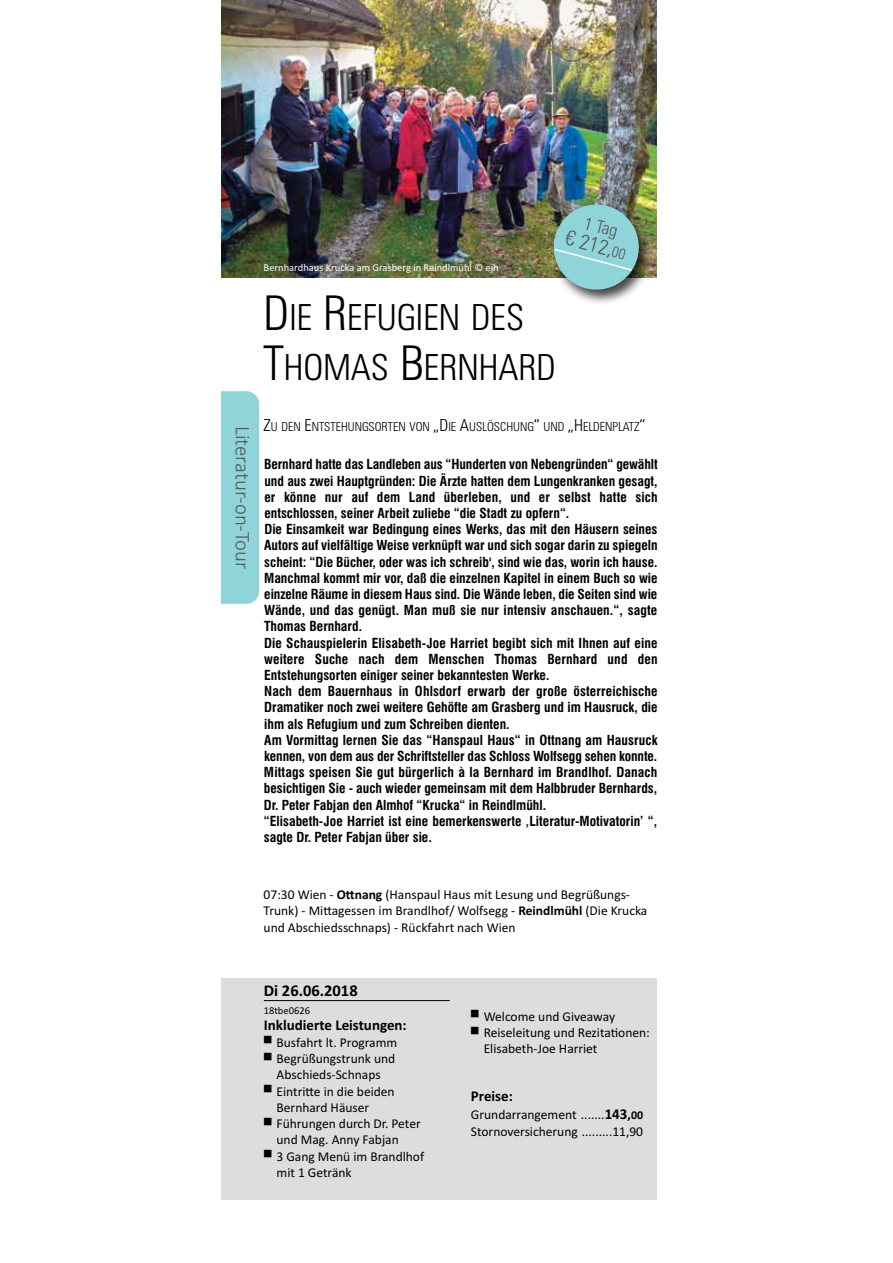
<style>
.page{position:relative;width:893px;height:1263px;background:#fff}
.page>*{position:absolute;margin:0;border:0;box-sizing:border-box;transform-origin:0 0}
.t1{font:300 condensed 36px/50.1px "Zurich BT";color:#000}
.t2{font:300 21px "Calibri";color:#58595b}
.t3{font:300 condensed 21px "Zurich BT";color:#58595b}
.t4{font:300 condensed 18px "Zurich BT";color:#58595b}
.t5{font:700 16.5px "Calibri";color:#000}
.t6{font:700 15px "Calibri";color:#000}
.t7{font:700 condensed 13.5px/16.2px "Swiss 721 BT";color:#000}
.t8{font:13.5px/16.2px "Calibri";color:#000}
.t9{font:300 condensed 12.3px "Zurich BT";color:#000}
.t10{font:10.5px "Calibri";color:#fff}
.t11{font:10.5px "Calibri";color:#000}
.s1{font-size:15px}
.s2{font-size:48px}
.s3{font-size:16.5px}
.s4{font-weight:700}
.s5{font-weight:700;font-size:15px}
.s6{font-weight:700;font-size:12px}
</style>
<div class="page">
<div style="left:221px;top:978px;width:436px;height:221px;background:#dcddde"></div>
<img style="left:221px;top:0;width:436px;height:277px">
<hr style="left:264px;top:1000px;width:186px;height:1px;background:#000">
<img style="left:535px;top:186px;width:122px;height:118px">
<img style="left:549px;top:200px;width:94px;height:94px">
<div style="left:221px;top:391px;width:38px;height:213px;background:#8ed4d8"></div>
<h2 class="t2" style="left:256px;top:426px;width:145px;rotate:90deg">Literatur-on-Tour</h2>
<p class="t10" style="left:264px;top:261px;width:237px">Bernhardhaus Krucka am Grasberg in Reindlmühl © ejh</p>
<h3 class="t4" style="left:587px;top:212px;width:37px;rotate:15deg">1 TAG</h3>
<h2 class="t3" style="left:570px;top:224px;width:63px;rotate:15deg">€ 212,<span class="s1">00</span></h2>
<h1 class="t1" style="left:264px;top:292px;width:294px"><span class="s2">D</span>IE <span class="s2">R</span>EFUGIEN DES<br><span class="s2">T</span>HOMAS <span class="s2">B</span>ERNHARD</h1>
<p class="t9" style="left:264px;top:419px;width:383px"><span class="s3">Z</span>U DEN <span class="s3">E</span>NTSTEHUNGSORTEN VON <span class="s3">„D</span>IE <span class="s3">A</span>USLÖSCHUNG<span class="s3">“</span> UND <span class="s3">„H</span>ELDENPLATZ<span class="s3">“</span></p>
<p class="t7" style="left:264px;top:456px;width:395px">Bernhard hatte das Landleben aus “Hunderten von Nebengründen“ gewählt und aus zwei Hauptgründen: Die Ärzte hatten dem Lungenkranken gesagt, er könne nur auf dem Land überleben, und er selbst hatte sich entschlossen, seiner Arbeit zuliebe “die Stadt zu opfern“.<br>Die Einsamkeit war Bedingung eines Werks, das mit den Häusern seines Autors auf vielfältige Weise verknüpft war und sich sogar darin zu spiegeln scheint: “Die Bücher, oder was ich schreib', sind wie das, worin ich hause.<br>Manchmal kommt mir vor, daß die einzelnen Kapitel in einem Buch so wie einzelne Räume in diesem Haus sind. Die Wände leben, die Seiten sind wie Wände, und das genügt. Man muß sie nur intensiv anschauen.“, sagte Thomas Bernhard.<br>Die Schauspielerin Elisabeth-Joe Harriet begibt sich mit Ihnen auf eine weitere Suche nach dem Menschen Thomas Bernhard und den Entstehungsorten einiger seiner bekanntesten Werke.<br>Nach dem Bauernhaus in Ohlsdorf erwarb der große österreichische Dramatiker noch zwei weitere Gehöfte am Grasberg und im Hausruck, die ihm als Refugium und zum Schreiben dienten.<br>Am Vormittag lernen Sie das “Hanspaul Haus“ in Ottnang am Hausruck kennen, von dem aus der Schriftsteller das Schloss Wolfsegg sehen konnte.<br>Mittags speisen Sie gut bürgerlich à la Bernhard im Brandlhof. Danach besichtigen Sie - auch wieder gemeinsam mit dem Halbbruder Bernhards, Dr. Peter Fabjan den Almhof “Krucka“ in Reindlmühl.<br>“Elisabeth-Joe Harriet ist eine bemerkenswerte ‚Literatur-Motivatorin’ “, sagte Dr. Peter Fabjan über sie.</p>
<p class="t8" style="left:264px;top:886px;width:385px">07:30 Wien - <span class="s4">Ottnang</span> (Hanspaul Haus mit Lesung und Begrüßungs-<br>Trunk) - Mittagessen im Brandlhof/ Wolfsegg - <span class="s4">Reindlmühl</span> (Die Krucka und Abschiedsschnaps) - Rückfahrt nach Wien</p>
<p class="t5" style="left:264px;top:979px;width:95px">Di 26.06.2018</p>
<p class="t11" style="left:264px;top:1003px;width:48px">18tbe0626</p>
<p class="t6" style="left:264px;top:1014px;width:144px">Inkludierte Leistungen:</p>
<p class="t8" style="left:264px;top:1034px;width:135px">■ Busfahrt lt. Programm</p>
<p class="t8" style="left:264px;top:1050px;width:133px;text-align:center">■ Begrüßungstrunk und<br>Abschieds-Schnaps</p>
<p class="t8" style="left:277px;top:1083px;width:120px;text-indent:-13px">■ Eintritte in die beiden<br>Bernhard Häuser</p>
<p class="t8" style="left:277px;top:1115px;width:146px;text-indent:-13px">■ Führungen durch Dr. Peter und Mag. Anny Fabjan</p>
<p class="t8" style="left:277px;top:1148px;width:149px;text-indent:-13px">■ 3 Gang Menü im Brandlhof mit 1 Getränk</p>
<p class="t8" style="left:471px;top:1008px;width:146px">■ Welcome und Giveaway</p>
<p class="t8" style="left:484px;top:1024px;width:168px;text-indent:-13px">■ Reiseleitung und Rezitationen:<br>Elisabeth-Joe Harriet</p>
<p class="t6" style="left:471px;top:1085px;width:44px">Preise:</p>
<p class="t8" style="left:471px;top:1106px;width:174px;line-height:16.8px">Grundarrangement .......<span class="s5">143</span><span class="s4">,</span><span class="s6">00<br></span>Stornoversicherung .........11,90</p>
</div>
